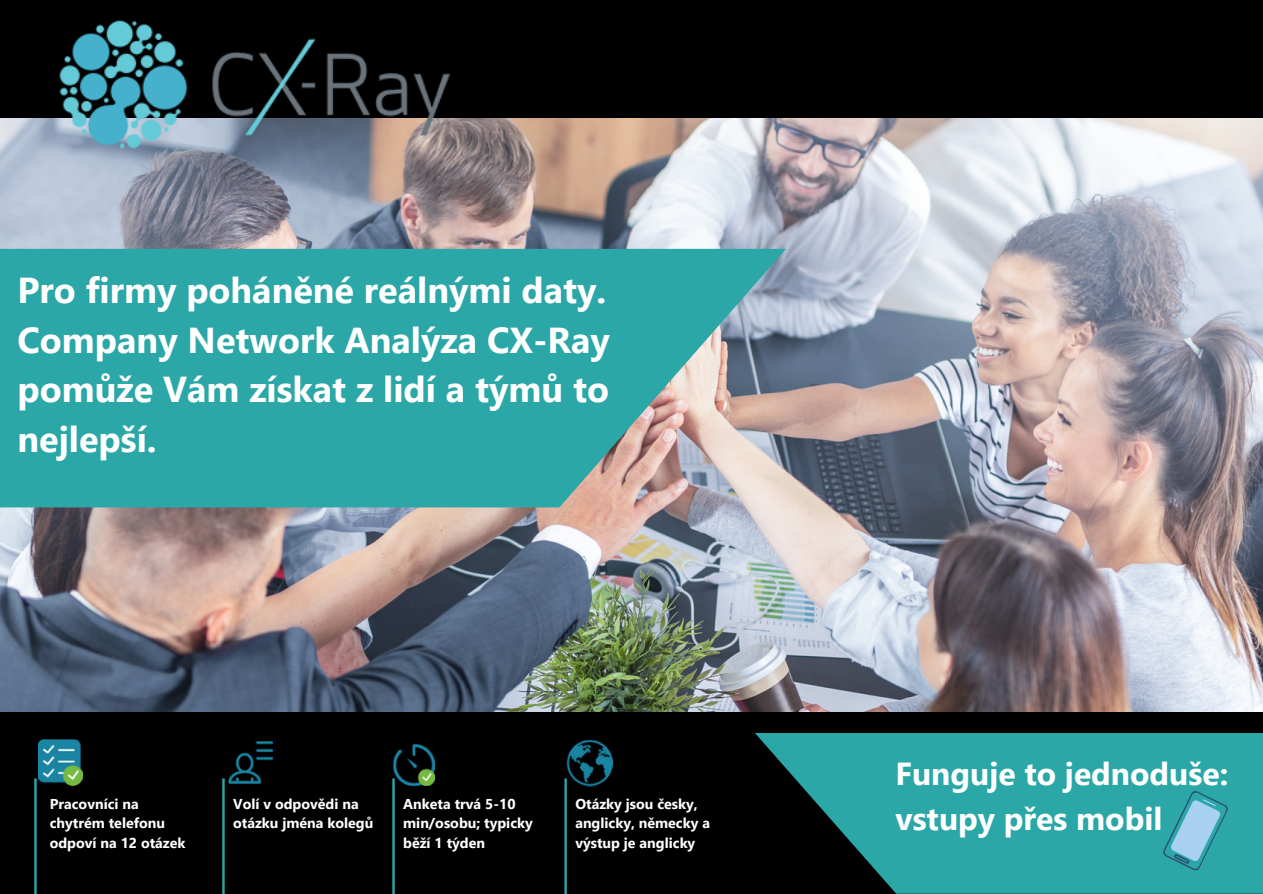
<style>
.page{position:relative;width:1263px;height:894px;background:#fff}
.page>*{position:absolute;margin:0;border:0;box-sizing:border-box;transform-origin:0 0}
.t1{font:700 36px/49.5px "Segoe UI";color:#fff;text-align:justify}
.t2{font:700 31.8px/44.4px "Segoe UI";color:#fff}
.t3{font:700 14.25px/19.6px "Segoe UI";color:#fff}
</style>
<div class="page">
<div style="left:0;top:0;width:1263px;height:893px;background:#000"></div>
<img style="left:0;top:118px;width:1263px;height:593px">
<svg style="left:0;top:249px;width:786px;height:258px;background:#40a7a7"></svg>
<img style="left:34px;top:20px;width:443px;height:160px">
<svg style="left:34px;top:778px;width:3px;height:115px"></svg>
<img style="left:38px;top:739px;width:44px;height:46px">
<svg style="left:755px;top:733px;width:508px;height:160px;background:#248e8e"></svg>
<svg style="left:222px;top:783px;width:3px;height:110px"></svg>
<svg style="left:392px;top:785px;width:3px;height:108px"></svg>
<svg style="left:564px;top:786px;width:3px;height:107px"></svg>
<img style="left:222px;top:741px;width:50px;height:42px">
<img style="left:392px;top:744px;width:42px;height:41px">
<img style="left:564px;top:740px;width:49px;height:46px">
<svg style="left:1161px;top:788px;width:68px;height:84px;background:#50aeb9"></svg>
<h1 class="t1" style="left:18px;top:264px;width:594px">Pro firmy poháněné reálnými daty.<br>Company Network Analýza CX-Ray pomůže Vám získat z lidí a týmů to nejlepší.</h1>
<p class="t3" style="left:50px;top:792px;width:137px">Pracovníci na chytrém telefonu odpoví na 12 otázek</p>
<p class="t3" style="left:233px;top:792px;width:142px">Volí v odpovědi na otázku jména kolegů</p>
<p class="t3" style="left:403px;top:792px;width:131px">Anketa trvá 5-10 min/osobu; typicky běží 1 týden</p>
<p class="t3" style="left:575px;top:792px;width:136px">Otázky jsou česky, anglicky, německy a výstup je anglicky</p>
<h2 class="t2" style="left:895px;top:749px;width:334px">Funguje to jednoduše: vstupy přes mobil</h2>
</div>
